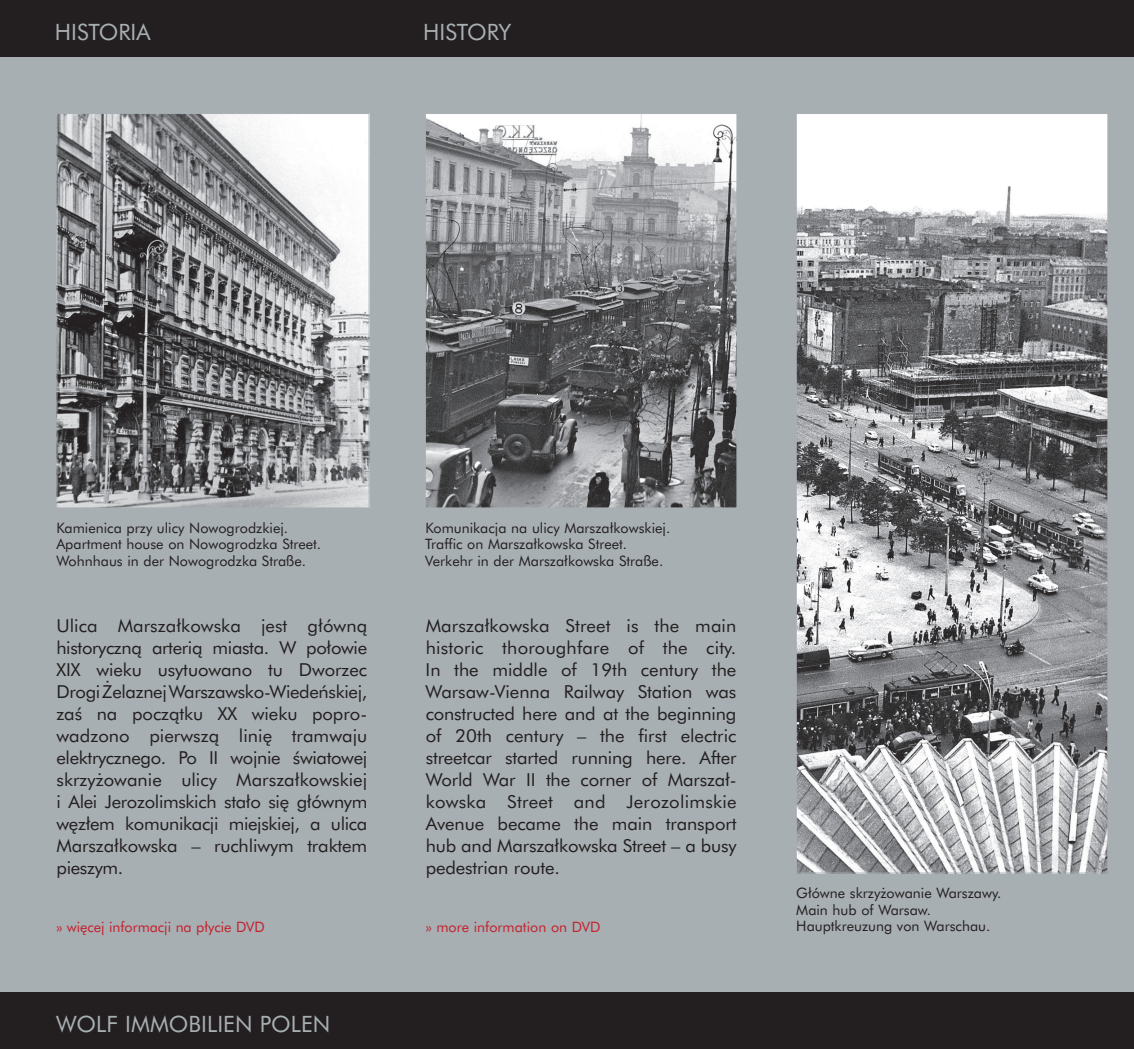
<style>
.page{position:relative;width:1134px;height:1049px;background:#fff}
.page>*{position:absolute;margin:0;border:0;box-sizing:border-box;transform-origin:0 0}
.t1{font:22px "Futura Bk PL";color:#a8afb3}
.t2{font:17.4px/22px "Futura Bk PL";letter-spacing:-.01em;color:#231f20;text-align:justify}
.t3{font:14px/16.8px "Futura Bk PL";color:#231f20}
.t4{font:14px "Futura Bk PL";letter-spacing:-.005em;color:#c4202c}
</style>
<div class="page">
<div style="left:0;top:56px;width:1134px;height:937px;background:#a8afb3"></div>
<img style="left:798px;top:115px;width:308px;height:756px">
<img style="left:427px;top:115px;width:308px;height:391px">
<div style="left:425px;top:113px;width:312px;height:395px;border:1px solid #a8afb3"></div>
<img style="left:59px;top:115px;width:308px;height:391px">
<div style="left:57px;top:113px;width:312px;height:395px;border:1px solid #a8afb3"></div>
<div style="left:0;top:0;width:1134px;height:57px;background:#231f20"></div>
<div style="left:0;top:992px;width:1134px;height:57px;background:#231f20"></div>
<p class="t1" style="left:55px;top:18px;width:97px">HISTORIA</p>
<p class="t1" style="left:423px;top:18px;width:90px">HISTORY</p>
<p class="t3" style="left:56px;top:519px;width:266px">Kamienica przy ulicy Nowogrodzkiej.<br>Apartment house on Nowogrodzka Street.<br>Wohnhaus in der Nowogrodzka Straße.</p>
<p class="t3" style="left:425px;top:519px;width:246px">Komunikacja na ulicy Marszałkowskiej.<br>Traffic on Marszałkowska Street.<br>Verkehr in der Marszałkowska Straße.</p>
<p class="t2" style="left:56px;top:614px;width:312px">Ulica Marszałkowska jest główną historyczną arterią miasta. W połowie XIX wieku usytuowano tu Dworzec DrogiŻelaznejWarszawsko-Wiedeńskiej, zaś na początku XX wieku popro&shy;wadzono pierwszą linię tramwaju elektrycznego. Po II wojnie światowej skrzyżowanie ulicy Marszałkowskiej i Alei Jerozolimskich stało się głównym węzłem komunikacji miejskiej, a ulica Marszałkowska – ruchliwym traktem pieszym.</p>
<p class="t4" style="left:56px;top:918px;width:210px">» więcej informacji na płycie DVD</p>
<p class="t1" style="left:56px;top:1010px;width:276px">WOLF IMMOBILIEN POLEN</p>
<p class="t2" style="left:426px;top:614px;width:312px">Marszałkowska Street is the main historic thoroughfare of the city.<br>In the middle of 19th century the Warsaw-Vienna Railway Station was constructed here and at the beginning of 20th century – the first electric streetcar started running here. After World War II the corner of Marszał&shy;kowska Street and Jerozolimskie Avenue became the main transport hub and Marszałkowska Street – a busy pedestrian route.</p>
<p class="t4" style="left:426px;top:918px;width:177px">» more information on DVD</p>
<p class="t3" style="left:796px;top:884px;width:207px">Główne skrzyżowanie Warszawy.<br>Main hub of Warsaw.<br>Hauptkreuzung von Warschau.</p>
</div>
